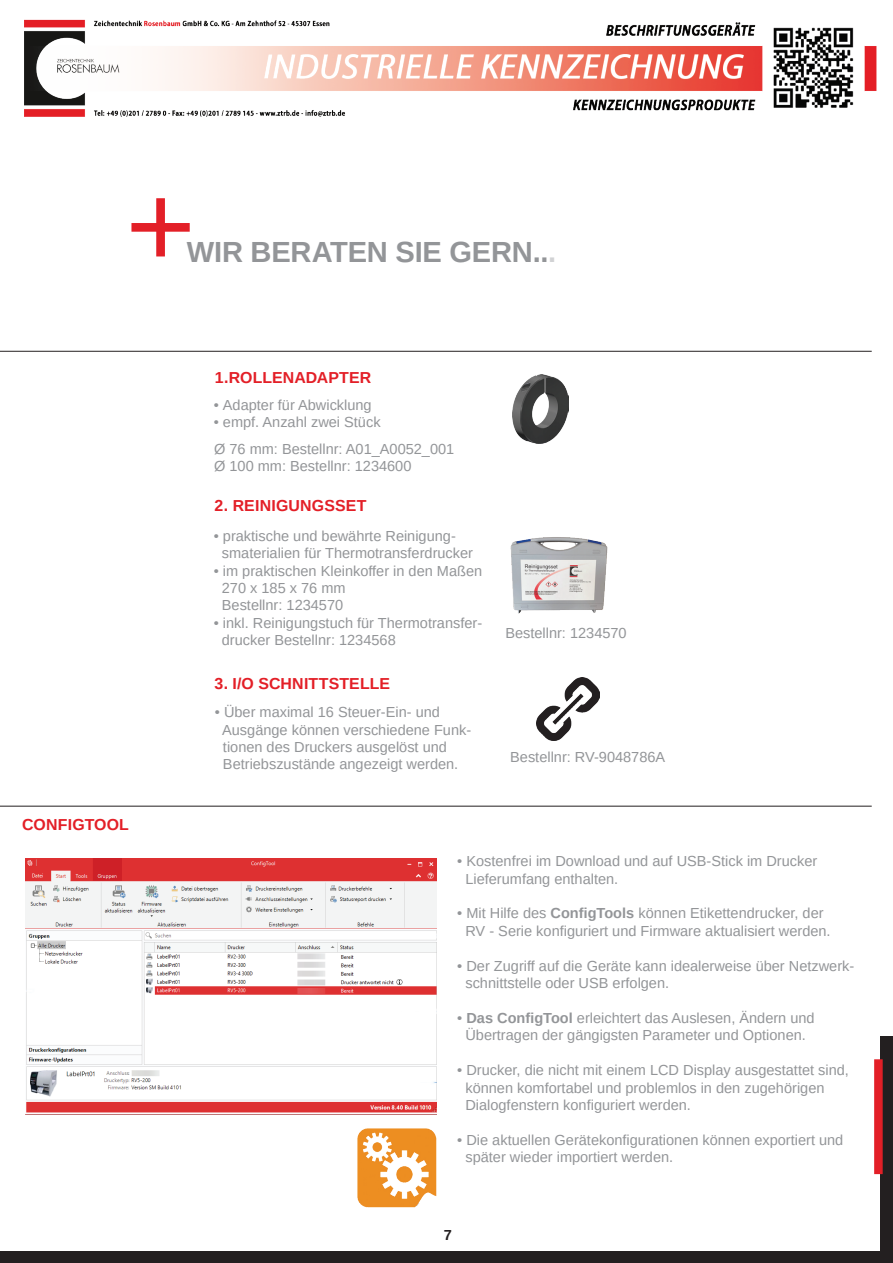
<style>
.page{position:relative;width:893px;height:1263px;background:#fff}
.page>*{position:absolute;margin:0;border:0;box-sizing:border-box;transform-origin:0 0}
.t1{font:700 29.1px "Arimo";letter-spacing:-.005em;color:#939598}
.t2{font:700 15.9px "Arimo";letter-spacing:.01em;color:#e31f27}
.t3{font:14.55px/17.4px "Arimo";color:#939598}
.t4{font:700 14.55px "Arimo";color:#231f20}
.t5{font:700 11.55px "Arimo";color:#231f20}
.s1{color:#d1d2d4}
.s2{font-weight:700}
</style>
<div class="page">
<div style="left:880px;top:1036px;width:13px;height:225px;background:#231f20"></div>
<div style="left:874px;top:1059px;width:9px;height:115px;background:#e31f27;border:2px solid #e31f27"></div>
<img style="left:536px;top:677px;width:63px;height:63px">
<img style="left:26px;top:858px;width:410px;height:255px">
<hr style="left:0;top:351px;width:872px;height:1px;background:#231f20">
<hr style="left:0;top:806px;width:872px;height:1px;background:#231f20">
<svg style="left:131px;top:198px;width:59px;height:58px"></svg>
<svg style="left:0;top:1251px;width:1px;height:12px"></svg>
<div style="left:1px;top:1251px;width:892px;height:12px;background:#231f20"></div>
<img style="left:510px;top:537px;width:98px;height:77px">
<img style="left:357px;top:1128px;width:80px;height:80px">
<img style="left:512px;top:375px;width:56px;height:69px">
<img style="left:24px;top:19px;width:853px;height:98px">
<p class="t2" style="left:22px;top:813px;width:108px">CONFIGTOOL</p>
<h1 class="t1" style="left:187px;top:232px;width:371px">WIR BERATEN SIE GERN..<span class="s1">.</span></h1>
<p class="t2" style="left:215px;top:367px;width:158px">1.ROLLENADAPTER</p>
<p class="t3" style="left:214px;top:396px;width:159px">• Adapter für Abwicklung</p>
<p class="t3" style="left:214px;top:413px;width:168px">• empf. Anzahl zwei Stück</p>
<p class="t3" style="left:214px;top:440px;width:242px">Ø 76 mm: Bestellnr: A01_A0052_001<br>Ø 100 mm: Bestellnr: 1234600</p>
<p class="t2" style="left:215px;top:495px;width:153px">2. REINIGUNGSSET</p>
<p class="t3" style="left:222px;top:527px;width:253px;text-indent:-8px">• praktische und bewährte Reinigung&shy;smaterialien für Thermotransferdrucker</p>
<p class="t3" style="left:222px;top:562px;width:262px;text-indent:-8px">• im praktischen Kleinkoffer in den Maßen<br>270 x 185 x 76 mm<br>Bestellnr: 1234570</p>
<p class="t3" style="left:222px;top:614px;width:262px;text-indent:-8px">• inkl. Reinigungstuch für Thermotransfer&shy;drucker Bestellnr: 1234568</p>
<p class="t2" style="left:215px;top:672px;width:177px">3. I/O SCHNITTSTELLE</p>
<p class="t3" style="left:222px;top:704px;width:251px;text-indent:-7px">• Über maximal 16 Steuer-Ein- und Ausgänge können verschiedene Funk&shy;tionen des Druckers ausgelöst und Betriebszustände angezeigt werden.</p>
<p class="t3" style="left:505px;top:624px;width:123px">Bestellnr: 1234570</p>
<p class="t3" style="left:510px;top:748px;width:157px">Bestellnr: RV-9048786A</p>
<p class="t3" style="left:465px;top:853px;width:353px;text-indent:-8px">• Kostenfrei im Download und auf USB-Stick im Drucker<br>Lieferumfang enthalten.</p>
<p class="t3" style="left:457px;top:905px;width:375px;text-align:center">• Mit Hilfe des <span class="s2">ConfigTools</span> können Etikettendrucker, der<br>RV - Serie konfiguriert und Firmware aktualisiert werden.</p>
<p class="t3" style="left:465px;top:957px;width:390px;text-indent:-8px">• Der Zugriff auf die Geräte kann idealerweise über Netzwerk&shy;schnittstelle oder USB erfolgen.</p>
<p class="t3" style="left:457px;top:1009px;width:359px;text-align:center">• <span class="s2">Das ConfigTool</span> erleichtert das Auslesen, Ändern und<br>Übertragen der gängigsten Parameter und Optionen.</p>
<p class="t3" style="left:465px;top:1061px;width:385px;text-indent:-8px">• Drucker, die nicht mit einem LCD Display ausgestattet sind, können komfortabel und problemlos in den zugehörigen<br>Dialogfenstern konfiguriert werden.</p>
<p class="t3" style="left:465px;top:1131px;width:379px;text-indent:-8px">• Die aktuellen Gerätekonfigurationen können exportiert und später wieder importiert werden.</p>
<p class="t4" style="left:444px;top:1225px;width:10px">7</p>
<p class="t5" style="left:443px;top:1226px;width:8px">7</p>
</div>
